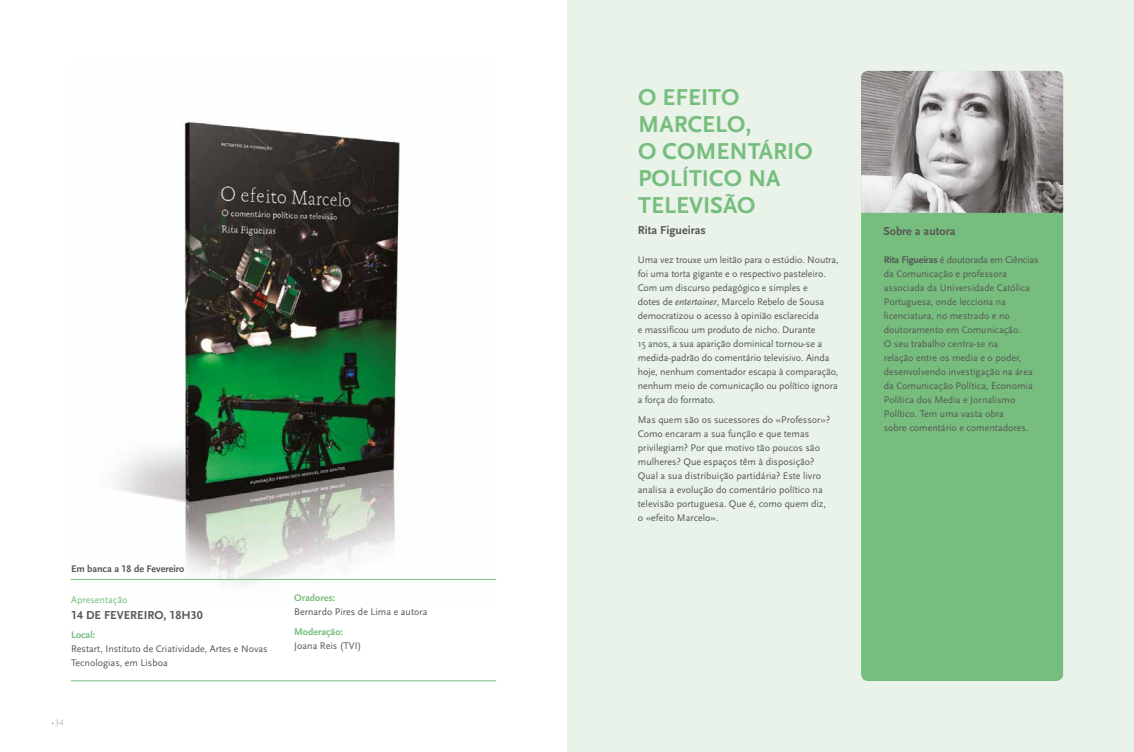
<style>
.page{position:relative;width:1134px;height:752px;background:#fff}
.page>*{position:absolute;margin:0;border:0;box-sizing:border-box;transform-origin:0 0}
.t1{font:24px/27px "Scala Sans Bold LF";color:#77be7e}
.t2{font:12px "Scala Sans Bold LF";color:#575756}
.t3{font:10px/14px "Scala Sans";color:#575756}
.t4{font:10px "Scala Sans Bold LF";color:#77be7e}
.t5{font:10px "Scala Sans Bold LF";color:#575756}
.t6{font:10px "Scala Sans Regular LF";color:#77be7e}
.t7{font:300 9px "Scala Sans";color:#9d9d9c}
.s1{font-family:"Scala Sans Regular LF Italic"}
.s2{font-family:"Scala Sans Bold LF"}
</style>
<div class="page">
<img style="left:71px;top:121px;width:425px;height:463px">
<div style="left:567px;top:0;width:567px;height:751px;background:#e9f3e9"></div>
<div style="left:861px;top:71px;width:202px;height:609px;background:#77be7e;border-radius:7px"></div>
<img style="left:861px;top:71px;width:202px;height:142px">
<hr style="left:71px;top:579px;width:425px;height:1px;background:#77be7e">
<hr style="left:71px;top:680px;width:425px;height:1px;background:#77be7e">
<p class="t5" style="left:71px;top:563px;width:115px">Em banca a 18 de Fevereiro</p>
<p class="t6" style="left:71px;top:593px;width:58px">Apresentação</p>
<p class="t2" style="left:71px;top:608px;width:133px">14 DE FEVEREIRO, 18H30</p>
<p class="t4" style="left:71px;top:629px;width:26px">Local:</p>
<p class="t3" style="left:71px;top:642px;width:198px">Restart, Instituto de Criatividade, Artes e Novas<br>Tecnologias, em Lisboa</p>
<p class="t7" style="left:55px;top:716px;width:10px">34</p>
<p class="t4" style="left:294px;top:592px;width:43px">Oradores:</p>
<p class="t3" style="left:294px;top:604px;width:135px">Bernardo Pires de Lima e autora</p>
<p class="t4" style="left:294px;top:626px;width:50px">Moderação:</p>
<p class="t3" style="left:294px;top:638px;width:69px">Joana Reis (TVI)</p>
<h1 class="t1" style="left:638px;top:84px;width:176px">O EFEITO<br>MARCELO,<br>O COMENTÁRIO<br>POLÍTICO NA<br>TELEVISÃO</h1>
<p class="t2" style="left:638px;top:224px;width:69px">Rita Figueiras</p>
<p class="t2" style="left:883px;top:224px;width:74px">Sobre a autora</p>
<p class="t3" style="left:638px;top:253px;width:202px">Uma vez trouxe um leitão para o estúdio. Noutra, foi uma torta gigante e o respectivo pasteleiro.<br>Com um discurso pedagógico e simples e<br>dotes de <span class="s1">entertainer</span>, Marcelo Rebelo de Sousa democratizou o acesso à opinião esclarecida<br>e massificou um produto de nicho. Durante<br>15 anos, a sua aparição dominical tornou-se a medida-padrão do comentário televisivo. Ainda hoje, nenhum comentador escapa à comparação, nenhum meio de comunicação ou político ignora a força do formato.</p>
<p class="t3" style="left:638px;top:413px;width:194px">Mas quem são os sucessores do «Professor»?<br>Como encaram a sua função e que temas privilegiam? Por que motivo tão poucos são mulheres? Que espaços têm à disposição?<br>Qual a sua distribuição partidária? Este livro analisa a evolução do comentário político na televisão portuguesa. Que é, como quem diz, o «efeito Marcelo».</p>
<p class="t3" style="left:884px;top:253px;width:156px"><span class="s2">Rita Figueiras</span> é doutorada em Ciências da Comunicação e professora associada da Universidade Católica<br>Portuguesa, onde lecciona na licenciatura, no mestrado e no doutoramento em Comunicação.<br>O seu trabalho centra-se na<br>relação entre os media e o poder, desenvolvendo investigação na área da Comunicação Política, Economia<br>Política dos Media e Jornalismo<br>Político. Tem uma vasta obra<br>sobre comentário e comentadores.</p>
</div>
